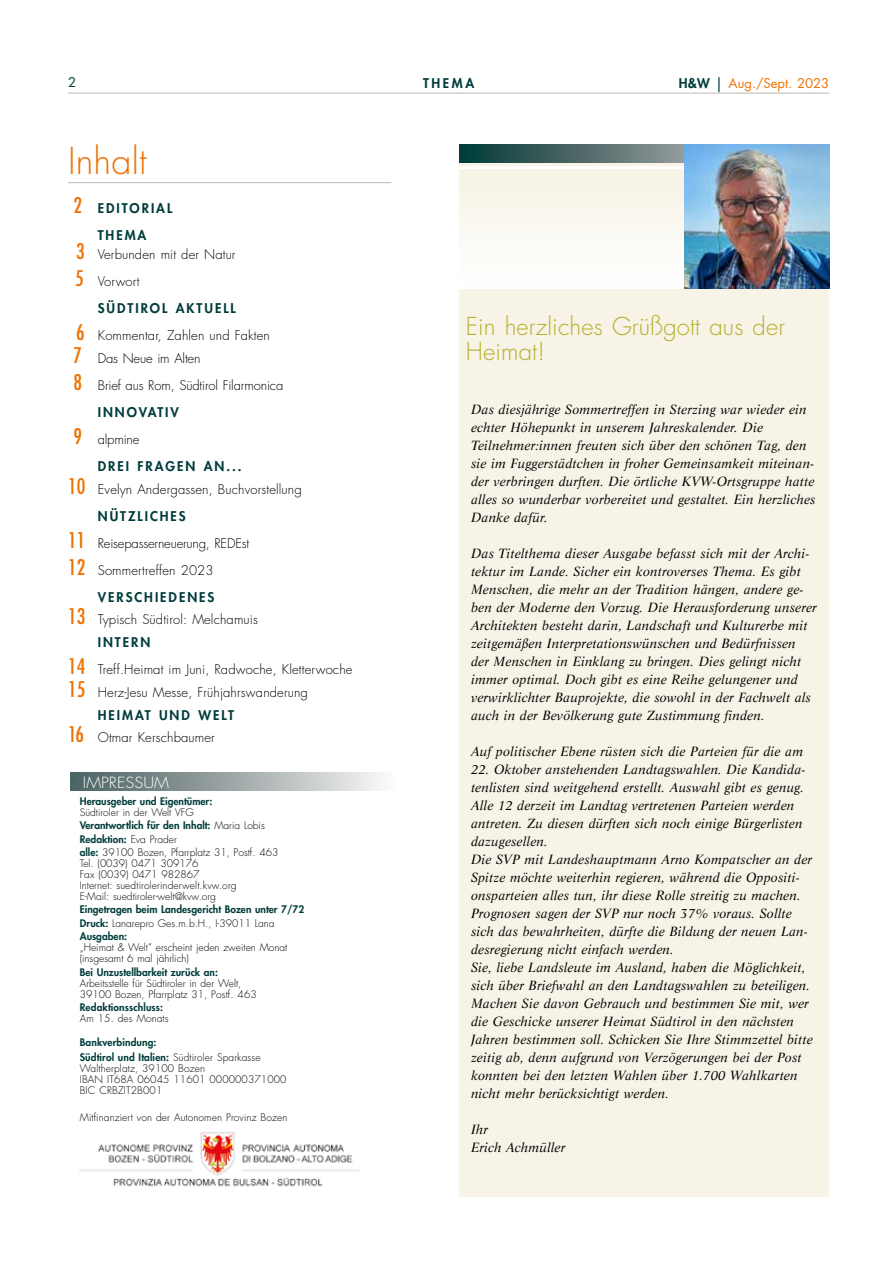
<style>
.page{position:relative;width:893px;height:1263px;background:#fff}
.page>*{position:absolute;margin:0;border:0;box-sizing:border-box;transform-origin:0 0}
.t1{font:300 36px "Futura Std";letter-spacing:.005em;color:#ee7203}
.t2{font:300 24px/25.5px "Futura Std";letter-spacing:.005em;color:#b5b02b}
.t3{font:300 15px "Futura Std";color:#fff;scale:1.1 1}
.t4{font:italic 13.05px/18px "Life LT Std";letter-spacing:.01em;color:#000}
.t5{font:300 13.05px/27px "Futura Std";letter-spacing:.01em;color:#000}
.t6{font:800 13.05px/27px "Futura Std";letter-spacing:.15em;color:#003d3b;text-align:center}
.t7{font:300 13.05px "Futura Std";letter-spacing:-.01em;color:#000}
.t8{font:300 13.05px "Futura Std";letter-spacing:-.015em;color:#000}
.t9{font:13.05px "Futura Std";color:#ee7203}
.t10{font:13.05px "Futura Std";color:#003d3b}
.t11{font:300 10.2px/10.9px "Futura Std";color:#000}
.t12{font:800 10.2px/13.5px "Futura Std";color:#003d3b}
.s1{font-weight:800;color:#003d3b}
.s2{font-size:15px;color:#003d3b}
.s3{font-weight:400;font-stretch:condensed;font-size:21px;color:#ee7203}
.s4{font-weight:300;color:#000}
</style>
<div class="page">
<div style="left:459px;top:144px;width:370px;height:1052px;background:#f7f3e6"></div>
<div style="left:459px;top:180px;width:370px;height:108px;background:#fbf9f3"></div>
<hr style="left:459px;top:166px;width:370px;height:3px;background:#fff">
<svg style="left:459px;top:144px;width:226px;height:18px"></svg>
<hr style="left:459px;top:287px;width:370px;height:2px;background:#fff">
<img style="left:685px;top:144px;width:144px;height:144px">
<div style="left:70px;top:772px;width:325px;height:18px;background:linear-gradient(to right,#475e5d,#f9f6f8)"></div>
<img style="left:79px;top:1131px;width:281px;height:56px">
<hr style="left:68px;top:182px;width:323px;height:1px;background:#bdb9b3">
<hr style="left:68px;top:93px;width:761px;height:1px;background:#bdb9b3">
<p class="t10" style="left:68px;top:74px;width:10px">2</p>
<p class="t6" style="left:423px;top:70px;width:53px">THEMA</p>
<p class="t9" style="left:679px;top:75px;width:152px"><span class="s1">H&amp;W</span> <span class="s2">|</span> Aug./Sept. 2023</p>
<h1 class="t1" style="left:68px;top:139px;width:80px">Inhalt</h1>
<p class="t6" style="left:73px;top:195px;width:100px"><span class="s3">2</span> EDITORIAL<br>THEMA</p>
<p class="t5" style="left:75px;top:241px;width:162px"><span class="s3">3</span> Verbunden mit der Natur<br><span class="s3">5</span> Vorwort</p>
<p class="t5" style="left:76px;top:295px;width:195px;text-indent:22px"><span class="s1">SÜDTIROL AKTUELL<br></span><span class="s3">6</span> Kommentar, Zahlen und Fakten</p>
<p class="t7" style="left:73px;top:350px;width:129px"><span class="s3">7</span> Das Neue im Alten</p>
<p class="t7" style="left:73px;top:377px;width:211px"><span class="s3">8</span> Brief aus Rom, Südtirol Filarmonica</p>
<p class="t6" style="left:98px;top:398px;width:83px">INNOVATIV</p>
<p class="t8" style="left:73px;top:431px;width:67px"><span class="s3">9</span> alpmine</p>
<p class="t6" style="left:98px;top:452px;width:145px">DREI FRAGEN AN...</p>
<p class="t5" style="left:68px;top:476px;width:235px"><span class="s3">10</span> Evelyn Andergassen, Buchvorstellung</p>
<p class="t6" style="left:98px;top:502px;width:89px">NÜTZLICHES</p>
<p class="t8" style="left:68px;top:535px;width:183px"><span class="s3">11</span> Reisepasserneuerung, REDEst</p>
<p class="t5" style="left:68px;top:557px;width:147px"><span class="s3">12</span> Sommertreffen 2023</p>
<p class="t6" style="left:98px;top:583px;width:118px">VERSCHIEDENES</p>
<p class="t5" style="left:98px;top:609px;width:162px;line-height:22.8px;text-indent:-30px"><span class="s3">13</span> Typisch Südtirol: Melchamuis<br><span class="s1">INTERN</span></p>
<p class="t5" style="left:68px;top:656px;width:286px"><span class="s3">14</span> Treff.Heimat im Juni, Radwoche, Kletterwoche</p>
<p class="t5" style="left:68px;top:679px;width:242px"><span class="s3">15</span> Herz-Jesu Messe, Frühjahrswanderung</p>
<p class="t6" style="left:98px;top:701px;width:138px">HEIMAT UND WELT</p>
<p class="t5" style="left:68px;top:724px;width:148px"><span class="s3">16</span> Otmar Kerschbaumer</p>
<p class="t3" style="left:83px;top:773px;width:80px">IMPRESSUM</p>
<p class="t12" style="left:80px;top:794px;width:134px">Herausgeber und Eigentümer:</p>
<p class="t11" style="left:80px;top:805px;width:200px;line-height:13.5px">Südtiroler in der Welt VFG<br><span class="s1">Verantwortlich für den Inhalt:</span> Maria Lobis <span class="s1">Redaktion:</span> Eva Prader<br><span class="s1">alle:</span> 39100 Bozen, Pfarrplatz 31, Postf. 463</p>
<p class="t11" style="left:80px;top:858px;width:158px">Tel. (0039) 0471 309176<br>Fax (0039) 0471 982867<br>Internet: suedtirolerinderwelt.kvw.org<br>E-Mail: suedtiroler-welt@kvw.org</p>
<p class="t12" style="left:80px;top:903px;width:226px">Eingetragen beim Landesgericht Bozen unter 7/72<br>Druck: <span class="s4">Lanarepro Ges.m.b.H., I-39011 Lana<br></span>Ausgaben:</p>
<p class="t11" style="left:80px;top:942px;width:209px">„Heimat &amp; Welt” erscheint jeden zweiten Monat (insgesamt 6 mal jährlich)</p>
<p class="t12" style="left:80px;top:965px;width:140px">Bei Unzustellbarkeit zurück an:</p>
<p class="t11" style="left:80px;top:978px;width:178px">Arbeitsstelle für Südtiroler in der Welt,<br>39100 Bozen, Pfarrplatz 31, Postf. 463</p>
<p class="t12" style="left:80px;top:1001px;width:85px">Redaktionsschluss:</p>
<p class="t11" style="left:80px;top:1013px;width:90px">Am 15. des Monats</p>
<p class="t12" style="left:80px;top:1034px;width:182px;line-height:15.1px">Bankverbindung:<br>Südtirol und Italien: <span class="s4">Südtiroler Sparkasse</span></p>
<p class="t11" style="left:80px;top:1063px;width:208px">Waltherplatz, 39100 Bozen<br>IBAN IT68A 06045 11601 000000371000<br>BIC CRBZIT2B001</p>
<p class="t11" style="left:80px;top:1112px;width:209px">Mitfinanziert von der Autonomen Provinz Bozen</p>
<h2 class="t2" style="left:466px;top:314px;width:321px">Ein herzliches Grüßgott aus der<br>Heimat!</h2>
<p class="t4" style="left:471px;top:400px;width:346px">Das diesjährige Sommertreffen in Sterzing war wieder ein echter Höhepunkt in unserem Jahreskalender. Die Teilnehmer:innen freuten sich über den schönen Tag, den sie im Fuggerstädtchen in froher Gemeinsamkeit miteinan&shy;der verbringen durften. Die örtliche KVW-Ortsgruppe hatte alles so wunderbar vorbereitet und gestaltet. Ein herzliches Danke dafür.</p>
<p class="t4" style="left:471px;top:544px;width:347px">Das Titelthema dieser Ausgabe befasst sich mit der Archi&shy;tektur im Lande. Sicher ein kontroverses Thema. Es gibt Menschen, die mehr an der Tradition hängen, andere ge&shy;ben der Moderne den Vorzug. Die Herausforderung unserer Architekten besteht darin, Landschaft und Kulturerbe mit zeitgemäßen Interpretationswünschen und Bedürfnissen der Menschen in Einklang zu bringen. Dies gelingt nicht immer optimal. Doch gibt es eine Reihe gelungener und verwirklichter Bauprojekte, die sowohl in der Fachwelt als auch in der Bevölkerung gute Zustimmung finden.</p>
<p class="t4" style="left:471px;top:742px;width:334px">Auf politischer Ebene rüsten sich die Parteien für die am</p>
<p class="t4" style="left:471px;top:760px;width:343px">22. Oktober anstehenden Landtagswahlen. Die Kandida&shy;tenlisten sind weitgehend erstellt. Auswahl gibt es genug.<br>Alle 12 derzeit im Landtag vertretenen Parteien werden antreten. Zu diesen dürften sich noch einige Bürgerlisten dazugesellen.<br>Die SVP mit Landeshauptmann Arno Kompatscher an der Spitze möchte weiterhin regieren, während die Oppositi&shy;onsparteien alles tun, ihr diese Rolle streitig zu machen.<br>Prognosen sagen der SVP nur noch 37% voraus. Sollte sich das bewahrheiten, dürfte die Bildung der neuen Lan&shy;desregierung nicht einfach werden.<br>Sie, liebe Landsleute im Ausland, haben die Möglichkeit, sich über Briefwahl an den Landtagswahlen zu beteiligen.<br>Machen Sie davon Gebrauch und bestimmen Sie mit, wer die Geschicke unserer Heimat Südtirol in den nächsten Jahren bestimmen soll. Schicken Sie Ihre Stimmzettel bitte zeitig ab, denn aufgrund von Verzögerungen bei der Post konnten bei den letzten Wahlen über 1.700 Wahlkarten nicht mehr berücksichtigt werden.</p>
<p class="t4" style="left:471px;top:1120px;width:96px">Ihr<br>Erich Achmüller</p>
</div>
